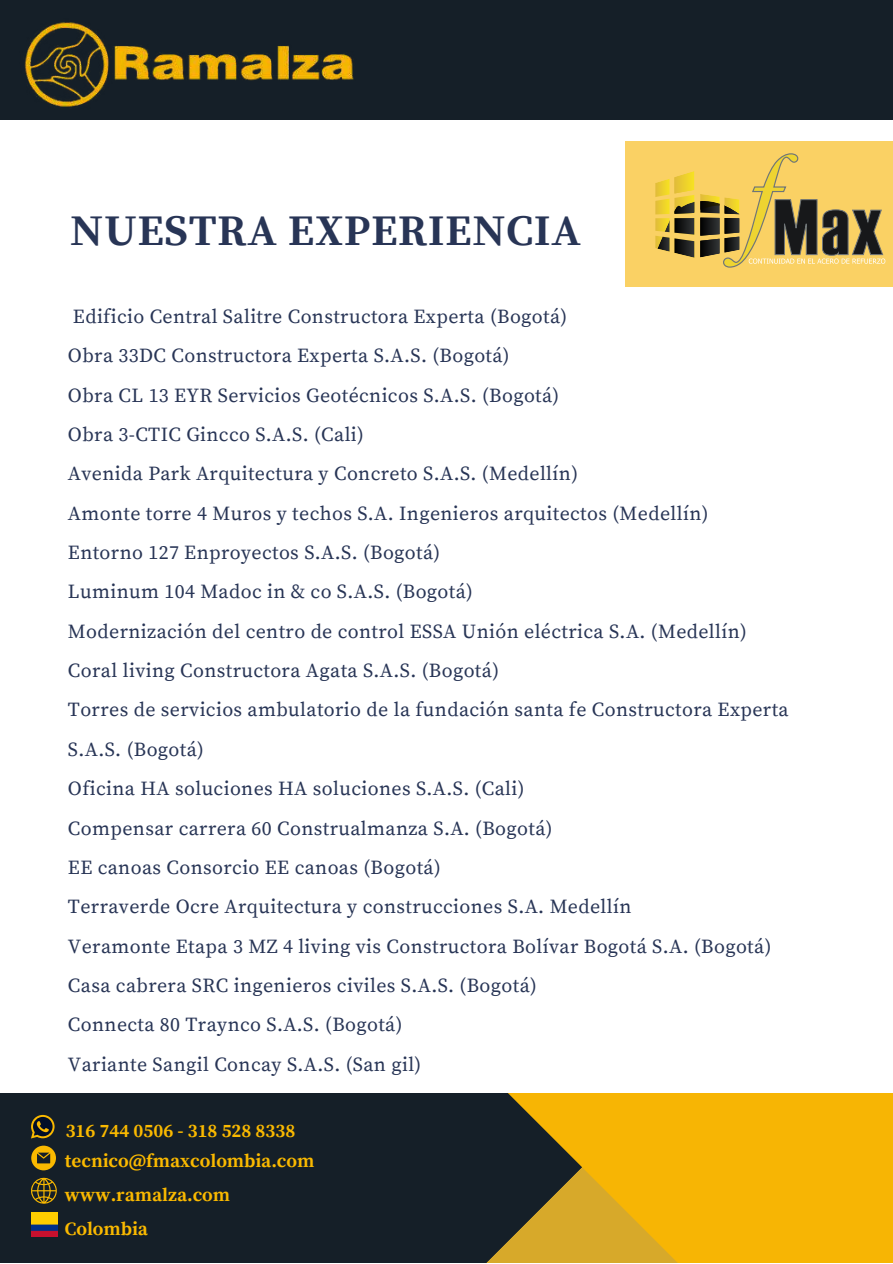
<style>
.page{position:relative;width:893px;height:1264px;background:#fff}
.page>*{position:absolute;margin:0;border:0;box-sizing:border-box;transform-origin:0 0}
.t1{font:700 43.5px "Source Serif Pro";letter-spacing:.02em;color:#283556}
.t2{font:19.8px/39.3px "Source Serif Pro";letter-spacing:.02em;color:#283556}
.t3{font:700 18.75px/30.6px "Source Serif Pro";color:#fab900}
</style>
<div class="page">
<div style="left:0;top:0;width:892px;height:1262px;background:#151f28"></div>
<svg style="left:474px;top:1092px;width:418px;height:170px;fill:#f7b504"></svg>
<div style="left:0;top:120px;width:892px;height:972px;background:#fff"></div>
<img style="left:24px;top:22px;width:330px;height:85px">
<div style="left:625px;top:141px;width:267px;height:145px;background:#fad164"></div>
<svg style="left:655px;top:171px;width:39px;height:87px"></svg>
<svg style="left:700px;top:153px;width:185px;height:115px"></svg>
<svg style="left:31px;top:1145px;width:25px;height:25px"></svg>
<svg style="left:31px;top:1177px;width:26px;height:27px"></svg>
<svg style="left:31px;top:1114px;width:24px;height:24px"></svg>
<img style="left:31px;top:1212px;width:26px;height:24px">
<h1 class="t1" style="left:70px;top:205px;width:512px">NUESTRA EXPERIENCIA</h1>
<p class="t2" style="left:68px;top:297px;width:722px">Edificio Central Salitre Constructora Experta (Bogotá)<br>Obra 33DC Constructora Experta S.A.S. (Bogotá)<br>Obra CL 13 EYR Servicios Geotécnicos S.A.S. (Bogotá)<br>Obra 3-CTIC Gincco S.A.S. (Cali)<br>Avenida Park Arquitectura y Concreto S.A.S. (Medellín)<br>Amonte torre 4 Muros y techos S.A. Ingenieros arquitectos (Medellín)<br>Entorno 127 Enproyectos S.A.S. (Bogotá)<br>Luminum 104 Madoc in &amp; co S.A.S. (Bogotá)<br>Modernización del centro de control ESSA Unión eléctrica S.A. (Medellín)<br>Coral living Constructora Agata S.A.S. (Bogotá)<br>Torres de servicios ambulatorio de la fundación santa fe Constructora Experta S.A.S. (Bogotá)<br>Oficina HA soluciones HA soluciones S.A.S. (Cali)<br>Compensar carrera 60 Construalmanza S.A. (Bogotá)<br>EE canoas Consorcio EE canoas (Bogotá)<br>Terraverde Ocre Arquitectura y construcciones S.A. Medellín<br>Veramonte Etapa 3 MZ 4 living vis Constructora Bolívar Bogotá S.A. (Bogotá)<br>Casa cabrera SRC ingenieros civiles S.A.S. (Bogotá)<br>Connecta 80 Traynco S.A.S. (Bogotá)<br>Variante Sangil Concay S.A.S. (San gil)</p>
<p class="t3" style="left:65px;top:1115px;width:251px">316 744 0506 - 318 528 8338 tecnico@fmaxcolombia.com</p>
<p class="t3" style="left:65px;top:1179px;width:167px;line-height:33.3px">www.ramalza.com<br>Colombia</p>
</div>
